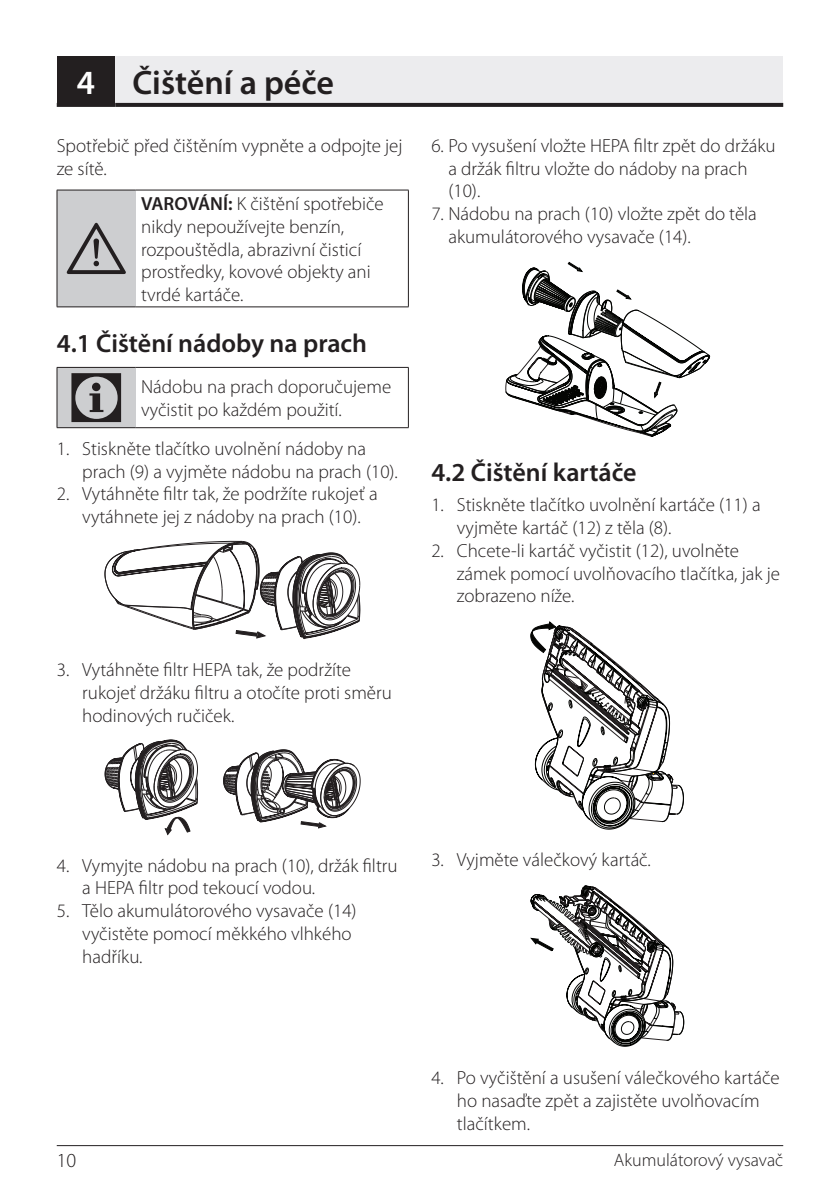
<style>
.page{position:relative;width:840px;height:1191px;background:#fff}
.page>*{position:absolute;margin:0;border:0;box-sizing:border-box;transform-origin:0 0}
.t1{font:72px "ZIWARNUN";color:#231f20}
.t2{font:64px "ZIWARNUN";color:#231f20}
.Nadpis_17{font:600 34px "Myriad Pro";color:#231f20}
.Nadpis_17-2{font:600 34px "Myriad Pro";color:#fff}
.Podnadpis_13{font:600 26px "Myriad Pro";color:#231f20}
.t3{font:300 20px "Myriad Pro";color:#231f20}
.Odsadené_čísla_9_5{font:300 19px/22.8px "Myriad Pro";color:#231f20}
.Základný_9_5{font:300 19px/22.8px "Myriad Pro";color:#231f20}
.Odsadený_9_5{font:300 19px/22.8px "Myriad Pro";color:#231f20}
.t4{font:300 18px "Myriad Pro";color:#231f20}
.s1{font-weight:600}
</style>
<div class="page">
<hr style="left:57px;top:1145px;width:725px;height:1px;background:#231f20">
<div style="left:57px;top:57px;width:58px;height:48px;background:#231f20"></div>
<div style="left:115px;top:57px;width:667px;height:48px;background:#ececee"></div>
<svg style="left:57px;top:105px;width:58px;height:2px"></svg>
<svg style="left:115px;top:103px;width:667px;height:4px;background:#272324"></svg>
<div style="left:57px;top:190px;width:78px;height:117px;background:#cdced0"></div>
<hr style="left:57px;top:190px;width:78px;height:1px;background:#231f20">
<hr style="left:57px;top:190px;width:1px;height:117px;background:#231f20">
<hr style="left:135px;top:190px;width:273px;height:1px;background:#231f20">
<hr style="left:408px;top:190px;width:1px;height:117px;background:#231f20">
<hr style="left:57px;top:306px;width:78px;height:1px;background:#231f20">
<hr style="left:135px;top:306px;width:273px;height:1px;background:#231f20">
<div style="left:57px;top:367px;width:78px;height:61px;background:#cdced0"></div>
<hr style="left:57px;top:367px;width:78px;height:1px;background:#231f20">
<hr style="left:57px;top:368px;width:1px;height:59px;background:#231f20">
<hr style="left:135px;top:367px;width:273px;height:1px;background:#231f20">
<hr style="left:408px;top:368px;width:1px;height:59px;background:#231f20">
<hr style="left:57px;top:427px;width:78px;height:1px;background:#231f20">
<hr style="left:135px;top:427px;width:273px;height:1px;background:#231f20">
<svg style="left:105px;top:541px;width:254px;height:97px"></svg>
<svg style="left:105px;top:740px;width:255px;height:94px"></svg>
<svg style="left:505px;top:262px;width:204px;height:174px"></svg>
<svg style="left:530px;top:622px;width:153px;height:207px"></svg>
<svg style="left:530px;top:886px;width:153px;height:160px"></svg>
<p class="Nadpis_17-2" style="left:77px;top:60px;width:20px">4</p>
<p class="Nadpis_17" style="left:132px;top:60px;width:203px">Čištění a péče</p>
<p class="Základný_9_5" style="left:57px;top:134px;width:347px">Spotřebič před čištěním vypněte a odpojte jej ze sítě.</p>
<p class="Základný_9_5" style="left:141px;top:192px;width:244px"><span class="s1">VAROVÁNÍ:</span> K čištění spotřebiče nikdy nepoužívejte benzín, rozpouštědla, abrazivní čisticí prostředky, kovové objekty ani tvrdé kartáče.</p>
<p class="Podnadpis_13" style="left:57px;top:327px;width:312px">4.1 Čištění nádoby na prach</p>
<p class="t1" style="left:67px;top:360px;width:63px">C</p>
<p class="Základný_9_5" style="left:141px;top:376px;width:251px">Nádobu na prach doporučujeme vyčistit po každém použití.</p>
<p class="Odsadené_čísla_9_5" style="left:82px;top:437px;width:317px;text-indent:-26px">1. Stiskněte tlačítko uvolnění nádoby na prach (9) a vyjměte nádobu na prach (10).</p>
<p class="Odsadené_čísla_9_5" style="left:57px;top:483px;width:322px;text-align:center">2. Vytáhněte filtr tak, že podržíte rukojeť a vytáhnete jej z nádoby na prach (10).</p>
<p class="t2" style="left:67px;top:214px;width:63px">A</p>
<p class="Odsadené_čísla_9_5" style="left:82px;top:659px;width:311px;text-indent:-26px">3. Vytáhněte filtr HEPA tak, že podržíte rukojeť držáku filtru a otočíte proti směru hodinových ručiček.</p>
<p class="Odsadený_9_5" style="left:448px;top:134px;width:328px;text-indent:-17px">6. Po vysušení vložte HEPA filtr zpět do držáku a držák filtru vložte do nádoby na prach (10).</p>
<p class="Odsadený_9_5" style="left:448px;top:203px;width:310px;text-indent:-17px">7. Nádobu na prach (10) vložte zpět do těla akumulátorového vysavače (14).</p>
<p class="Podnadpis_13" style="left:431px;top:456px;width:207px">4.2 Čištění kartáče</p>
<p class="Odsadené_čísla_9_5" style="left:456px;top:494px;width:305px;text-indent:-26px">1. Stiskněte tlačítko uvolnění kartáče (11) a vyjměte kartáč (12) z těla (8).</p>
<p class="Odsadené_čísla_9_5" style="left:456px;top:539px;width:324px;text-indent:-26px">2. Chcete-li kartáč vyčistit (12), uvolněte zámek pomocí uvolňovacího tlačítka, jak je zobrazeno níže.</p>
<p class="Odsadené_čísla_9_5" style="left:82px;top:854px;width:316px;text-indent:-26px">4. Vymyjte nádobu na prach (10), držák filtru a HEPA filtr pod tekoucí vodou.</p>
<p class="Odsadené_čísla_9_5" style="left:82px;top:900px;width:276px;text-indent:-26px">5. Tělo akumulátorového vysavače (14) vyčistěte pomocí měkkého vlhkého hadříku.</p>
<p class="Odsadené_čísla_9_5" style="left:431px;top:849px;width:221px">3. Vyjměte válečkový kartáč.</p>
<p class="Odsadené_čísla_9_5" style="left:456px;top:1066px;width:324px;text-indent:-26px">4. Po vyčištění a usušení válečkového kartáče ho nasaďte zpět a zajistěte uvolňovacím tlačítkem.</p>
<p class="t3" style="left:57px;top:1149px;width:21px">10</p>
<p class="t4" style="left:613px;top:1150px;width:171px">Akumulátorový vysavač</p>
</div>
